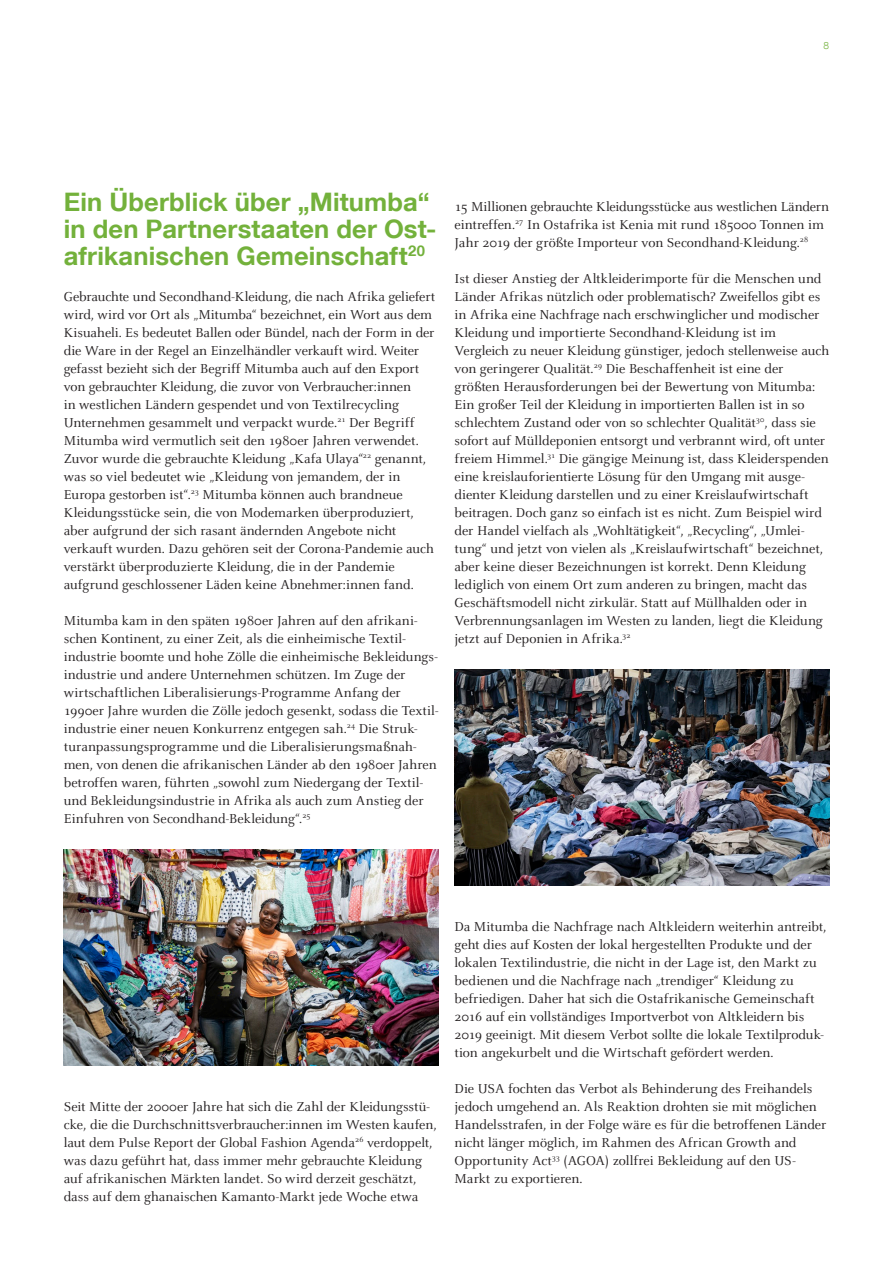
<style>
.page{position:relative;width:893px;height:1263px;background:#fff}
.page>*{position:absolute;margin:0;border:0;box-sizing:border-box;transform-origin:0 0}
.t1{font:700 25.5px/27px "Helvetica Neue LT Com";letter-spacing:.005em;color:#73b13b}
.t2{font:14.25px/18px "Celeste";letter-spacing:-.005em;color:#231f20}
.t3{font:300 10.05px "Helvetica Neue LT Com";color:#73b13b}
</style>
<div class="page">
<img style="left:64px;top:850px;width:374px;height:216px">
<img style="left:455px;top:670px;width:374px;height:216px">
<p class="t3" style="left:824px;top:39px;width:7px">8</p>
<h1 class="t1" style="left:64px;top:187px;width:374px">Ein Überblick über „Mitumba“ in den Partnerstaaten der Ost&shy;afrikanischen Gemeinschaft<sup>20</sup></h1>
<p class="t2" style="left:64px;top:288px;width:373px">Gebrauchte und Secondhand-Kleidung, die nach Afrika geliefert wird, wird vor Ort als „Mitumba“ bezeichnet, ein Wort aus dem Kisuaheli. Es bedeutet Ballen oder Bündel, nach der Form in der die Ware in der Regel an Einzelhändler verkauft wird. Weiter gefasst bezieht sich der Begriff Mitumba auch auf den Export von gebrauchter Kleidung, die zuvor von Verbraucher:innen<br>in westlichen Ländern gespendet und von Textilrecycling Unternehmen gesammelt und verpackt wurde.<sup>21</sup> Der Begriff Mitumba wird vermutlich seit den 1980er Jahren verwendet.<br>Zuvor wurde die gebrauchte Kleidung „Kafa Ulaya“<sup>22</sup> genannt, was so viel bedeutet wie „Kleidung von jemandem, der in Europa gestorben ist“.<sup>23</sup> Mitumba können auch brandneue Kleidungsstücke sein, die von Modemarken überproduziert, aber aufgrund der sich rasant ändernden Angebote nicht verkauft wurden. Dazu gehören seit der Corona-Pandemie auch verstärkt überproduzierte Kleidung, die in der Pandemie aufgrund geschlossener Läden keine Abnehmer:innen fand.</p>
<p class="t2" style="left:64px;top:612px;width:376px">Mitumba kam in den späten 1980er Jahren auf den afrikani&shy;schen Kontinent, zu einer Zeit, als die einheimische Textil&shy;industrie boomte und hohe Zölle die einheimische Bekleidungs&shy;industrie und andere Unternehmen schützen. Im Zuge der wirtschaftlichen Liberalisierungs-Programme Anfang der 1990er Jahre wurden die Zölle jedoch gesenkt, sodass die Textil&shy;industrie einer neuen Konkurrenz entgegen sah.<sup>24</sup> Die Struk&shy;turanpassungsprogramme und die Liberalisierungsmaßnah&shy;men, von denen die afrikanischen Länder ab den 1980er Jahren betroffen waren, führten „sowohl zum Niedergang der Textil&shy;und Bekleidungsindustrie in Afrika als auch zum Anstieg der Einfuhren von Secondhand-Bekleidung“.<sup>25</sup></p>
<p class="t2" style="left:455px;top:198px;width:376px">15 Millionen gebrauchte Kleidungsstücke aus westlichen Ländern eintreffen.<sup>27</sup> In Ostafrika ist Kenia mit rund 185000 Tonnen im<br>Jahr 2019 der größte Importeur von Secondhand-Kleidung.<sup>28</sup></p>
<p class="t2" style="left:455px;top:270px;width:376px">Ist dieser Anstieg der Altkleiderimporte für die Menschen und Länder Afrikas nützlich oder problematisch? Zweifellos gibt es in Afrika eine Nachfrage nach erschwinglicher und modischer Kleidung und importierte Secondhand-Kleidung ist im Vergleich zu neuer Kleidung günstiger, jedoch stellenweise auch von geringerer Qualität.<sup>29</sup> Die Beschaffenheit ist eine der größten Herausforderungen bei der Bewertung von Mitumba:<br>Ein großer Teil der Kleidung in importierten Ballen ist in so schlechtem Zustand oder von so schlechter Qualität<sup>30</sup>, dass sie sofort auf Mülldeponien entsorgt und verbrannt wird, oft unter freiem Himmel.<sup>31</sup> Die gängige Meinung ist, dass Kleiderspenden eine kreislauforientierte Lösung für den Umgang mit ausge&shy;dienter Kleidung darstellen und zu einer Kreislaufwirtschaft beitragen. Doch ganz so einfach ist es nicht. Zum Beispiel wird der Handel vielfach als „Wohltätigkeit“, „Recycling“, „Umlei&shy;tung“ und jetzt von vielen als „Kreislaufwirtschaft“ bezeichnet, aber keine dieser Bezeichnungen ist korrekt. Denn Kleidung lediglich von einem Ort zum anderen zu bringen, macht das Geschäftsmodell nicht zirkulär. Statt auf Müllhalden oder in Verbrennungsanlagen im Westen zu landen, liegt die Kleidung jetzt auf Deponien in Afrika.<sup>32</sup></p>
<p class="t2" style="left:64px;top:1098px;width:374px">Seit Mitte der 2000er Jahre hat sich die Zahl der Kleidungsstü&shy;cke, die die Durchschnittsverbraucher:innen im Westen kaufen, laut dem Pulse Report der Global Fashion Agenda<sup>26</sup> verdoppelt, was dazu geführt hat, dass immer mehr gebrauchte Kleidung auf afrikanischen Märkten landet. So wird derzeit geschätzt, dass auf dem ghanaischen Kamanto-Markt jede Woche etwa</p>
<p class="t2" style="left:455px;top:918px;width:373px">Da Mitumba die Nachfrage nach Altkleidern weiterhin antreibt, geht dies auf Kosten der lokal hergestellten Produkte und der lokalen Textilindustrie, die nicht in der Lage ist, den Markt zu bedienen und die Nachfrage nach „trendiger“ Kleidung zu befriedigen. Daher hat sich die Ostafrikanische Gemeinschaft 2016 auf ein vollständiges Importverbot von Altkleidern bis 2019 geeinigt. Mit diesem Verbot sollte die lokale Textilproduk&shy;tion angekurbelt und die Wirtschaft gefördert werden.</p>
<p class="t2" style="left:455px;top:1080px;width:373px">Die USA fochten das Verbot als Behinderung des Freihandels jedoch umgehend an. Als Reaktion drohten sie mit möglichen Handelsstrafen, in der Folge wäre es für die betroffenen Länder nicht länger möglich, im Rahmen des African Growth and Opportunity Act<sup>33</sup> (AGOA) zollfrei Bekleidung auf den US-Markt zu exportieren.</p>
</div>
